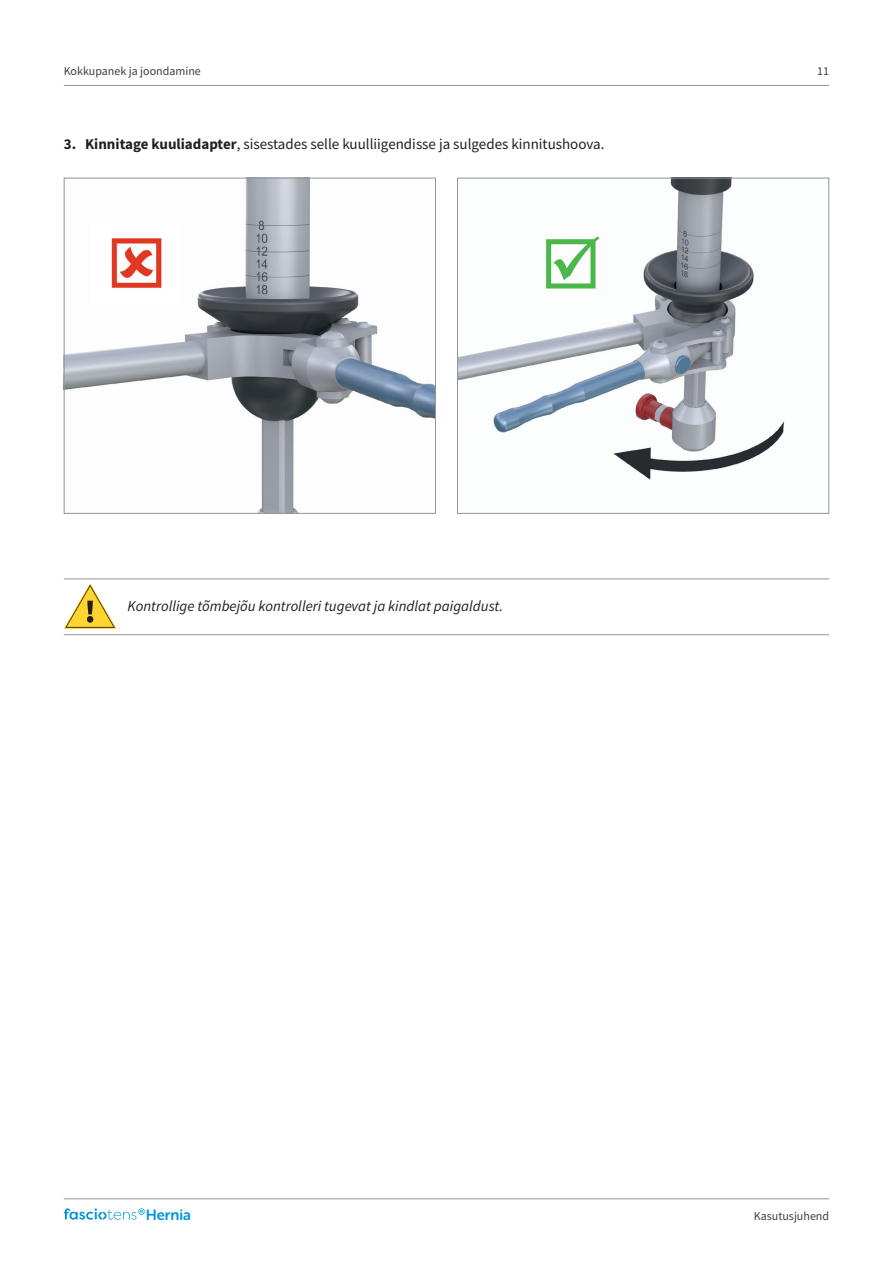
<style>
.page{position:relative;width:893px;height:1263px;background:#fff}
.page>*{position:absolute;margin:0;border:0;box-sizing:border-box;transform-origin:0 0}
.Fliesstext{font:15px "Source Sans Pro";color:#231f20}
.Info{font:italic 15px "Source Sans Pro";color:#231f20}
.t1{font:15px "Museo Sans Rounded 700";color:#0095d9}
.Fliesstext-2{font:12px "Source Sans Pro";color:#3e3e3f}
.s1{font-weight:700}
</style>
<div class="page">
<hr style="left:64px;top:85px;width:765px;height:1px;background:#939598">
<hr style="left:64px;top:1198px;width:765px;height:1px;background:#939598">
<svg style="left:64px;top:1208px;width:81px;height:12px"></svg>
<hr style="left:64px;top:634px;width:765px;height:1px;background:#939598">
<hr style="left:64px;top:579px;width:765px;height:1px;background:#939598">
<svg style="left:64px;top:583px;width:52px;height:46px"></svg>
<img style="left:66px;top:180px;width:368px;height:332px">
<div style="left:64px;top:178px;width:372px;height:336px;border:1px solid #939598"></div>
<img style="left:459px;top:180px;width:325px;height:300px">
<div style="left:457px;top:178px;width:372px;height:336px;border:1px solid #939598"></div>
<img style="left:538px;top:228px;width:72px;height:69px">
<p class="Fliesstext-2" style="left:64px;top:63px;width:139px">Kokkupanek ja joondamine</p>
<p class="Fliesstext" style="left:64px;top:134px;width:542px"><span class="s1">3. Kinnitage kuuliadapter</span>, sisestades selle kuulliigendisse ja sulgedes kinnitushoova.</p>
<p class="Info" style="left:128px;top:596px;width:377px">Kontrollige tõmbejõu kontrolleri tugevat ja kindlat paigaldust.</p>
<p class="Fliesstext-2" style="left:817px;top:63px;width:13px">11</p>
<p class="t1" style="left:146px;top:1206px;width:47px">Hernia</p>
<p class="Fliesstext-2" style="left:754px;top:1208px;width:77px">Kasutusjuhend</p>
</div>
